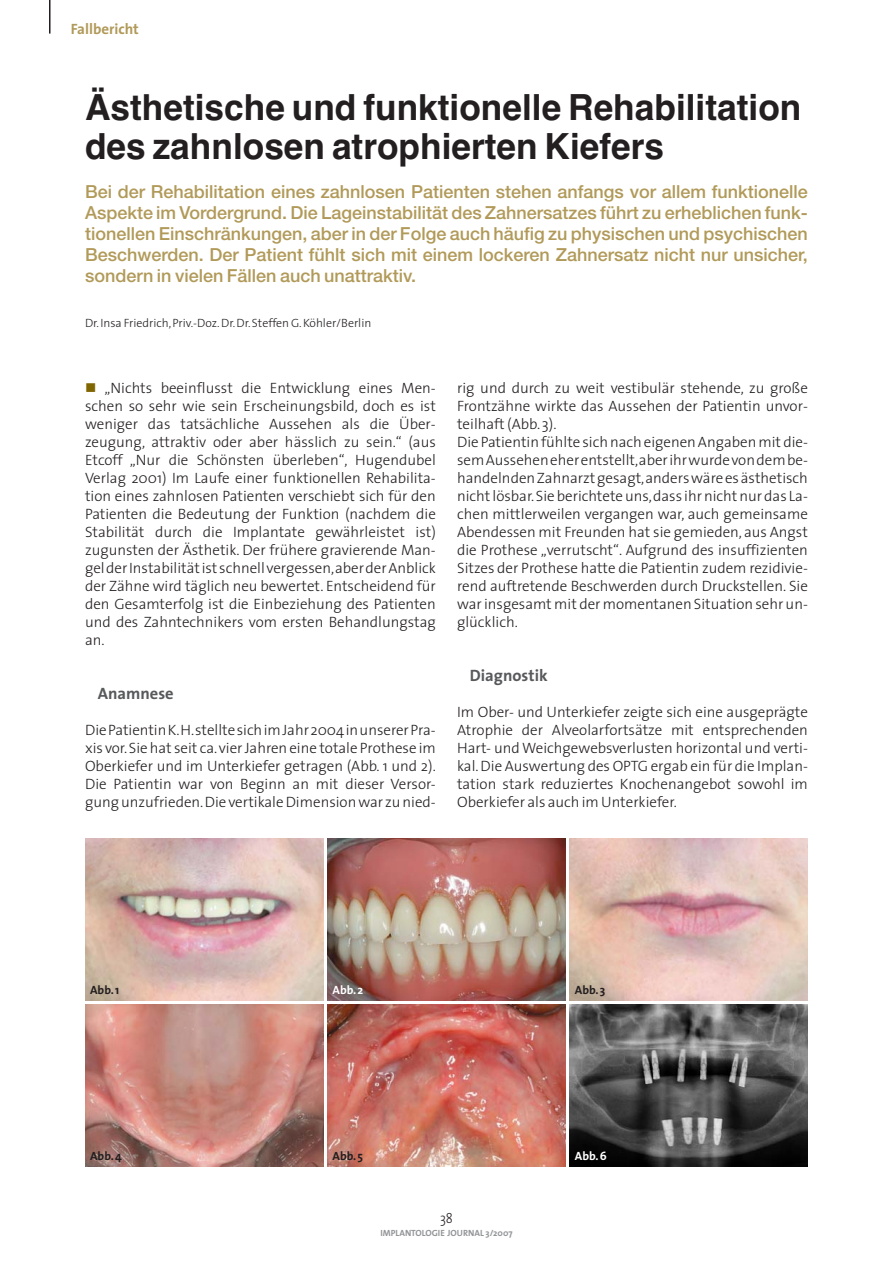
<style>
.page{position:relative;width:893px;height:1263px;background:#fff}
.page>*{position:absolute;margin:0;border:0;box-sizing:border-box;transform-origin:0 0}
.t1{font:700 36px/39px "Helvetica";color:#231f20}
.t2{font:500 18px/21px "Helvetica Neue";color:#b19a59;text-align:justify}
.t3{font:700 16.5px "The Sans";color:#58595b}
.t4{font:300 15px/18px "The Sans";color:#231f20;text-align:justify}
.t5{font:700 15px "The Sans";color:#b19a59}
.t6{font:300 14.25px "The Sans";color:#231f20;scale:.9 1}
.t7{font:300 12px "The Sans";color:#231f20}
.t8{font:700 12px "The Sans";color:#231f20}
.t9{font:700 12px "The Sans";color:#fff}
.t10{font:700 9px "The Sans";color:#939598}
</style>
<div class="page">
<hr style="left:49px;top:0;width:2px;height:34px;background:#231f20">
<img style="left:85px;top:1005px;width:238px;height:161px">
<img style="left:327px;top:1005px;width:239px;height:161px">
<img style="left:570px;top:1005px;width:238px;height:161px">
<img style="left:85px;top:839px;width:238px;height:161px">
<img style="left:327px;top:839px;width:239px;height:161px">
<img style="left:570px;top:839px;width:238px;height:161px">
<p class="t5" style="left:71px;top:21px;width:70px">Fallbericht</p>
<h1 class="t1" style="left:85px;top:91px;width:718px">Ästhetische und funktionelle Rehabilitation des zahnlosen atrophierten Kiefers</h1>
<p class="t2" style="left:85px;top:183px;width:724px">Bei der Rehabilitation eines zahnlosen Patienten stehen anfangs vor allem funktionelle Aspekte im Vordergrund. Die Lageinstabilität des Zahnersatzes führt zu erheblichen funk&shy;tionellen Einschränkungen, aber in der Folge auch häufig zu physischen und psychischen Beschwerden. Der Patient fühlt sich mit einem lockeren Zahnersatz nicht nur unsicher, sondern in vielen Fällen auch unattraktiv.</p>
<p class="t7" style="left:85px;top:318px;width:288px">Dr. Insa Friedrich,Priv.-Doz. Dr. Dr. Steffen G. Köhler/Berlin</p>
<p class="t4" style="left:85px;top:380px;width:352px;text-indent:20px">„Nichts beeinflusst die Entwicklung eines Men&shy;schen so sehr wie sein Erscheinungsbild, doch es ist weniger das tatsächliche Aussehen als die Über&shy;zeugung, attraktiv oder aber hässlich zu sein.“ (aus Etcoff „Nur die Schönsten überleben“, Hugendubel Verlag 2001) Im Laufe einer funktionellen Rehabilita&shy;tion eines zahnlosen Patienten verschiebt sich für den Patienten die Bedeutung der Funktion (nachdem die Stabilität durch die Implantate gewährleistet ist) zugunsten der Ästhetik. Der frühere gravierende Man&shy;gel der Instabilität ist schnell vergessen,aber der Anblick der Zähne wird täglich neu bewertet. Entscheidend für den Gesamterfolg ist die Einbeziehung des Patienten und des Zahntechnikers vom ersten Behandlungstag an.</p>
<p class="t3" style="left:98px;top:684px;width:77px">Anamnese</p>
<p class="t4" style="left:85px;top:722px;width:352px">Die Patientin K.H.stellte sich im Jahr 2004 in unserer Pra&shy;xis vor.Sie hat seit ca.vier Jahren eine totale Prothese im Oberkiefer und im Unterkiefer getragen (Abb. 1 und 2).<br>Die Patientin war von Beginn an mit dieser Versor&shy;gung unzufrieden.Die vertikale Dimension war zu nied-</p>
<p class="t4" style="left:457px;top:380px;width:352px;text-align:left">rig und durch zu weit vestibulär stehende, zu große Frontzähne wirkte das Aussehen der Patientin unvor&shy;teilhaft (Abb. 3).<br>Die Patientin fühlte sich nach eigenen Angaben mit die&shy;sem Aussehen eher entstellt,aber ihr wurde von dem be&shy;handelnden Zahnarzt gesagt,anders wäre es ästhetisch nicht lösbar.Sie berichtete uns,dass ihr nicht nur das La&shy;chen mittlerweilen vergangen war, auch gemeinsame Abendessen mit Freunden hat sie gemieden, aus Angst die Prothese „verrutscht“. Aufgrund des insuffizienten Sitzes der Prothese hatte die Patientin zudem rezidivie&shy;rend auftretende Beschwerden durch Druckstellen. Sie war insgesamt mit der momentanen Situation sehr un&shy;glücklich.</p>
<p class="t3" style="left:470px;top:666px;width:79px">Diagnostik</p>
<p class="t4" style="left:457px;top:704px;width:352px">Im Ober- und Unterkiefer zeigte sich eine ausgeprägte Atrophie der Alveolarfortsätze mit entsprechenden Hart- und Weichgewebsverlusten horizontal und verti&shy;kal. Die Auswertung des OPTG ergab ein für die Implan&shy;tation stark reduziertes Knochenangebot sowohl im Oberkiefer als auch im Unterkiefer.</p>
<p class="t8" style="left:90px;top:984px;width:31px">Abb. 1</p>
<p class="t9" style="left:333px;top:984px;width:32px">Abb. 2</p>
<p class="t8" style="left:575px;top:984px;width:32px">Abb. 3</p>
<p class="t8" style="left:90px;top:1150px;width:33px">Abb. 4</p>
<p class="t8" style="left:333px;top:1150px;width:32px">Abb. 5</p>
<p class="t9" style="left:575px;top:1150px;width:33px">Abb. 6</p>
<p class="t6" style="left:440px;top:1212px;width:16px">38</p>
<p class="t10" style="left:380px;top:1228px;width:134px">IMPLANTOLOGIE JOURNAL 3/2007</p>
</div>
